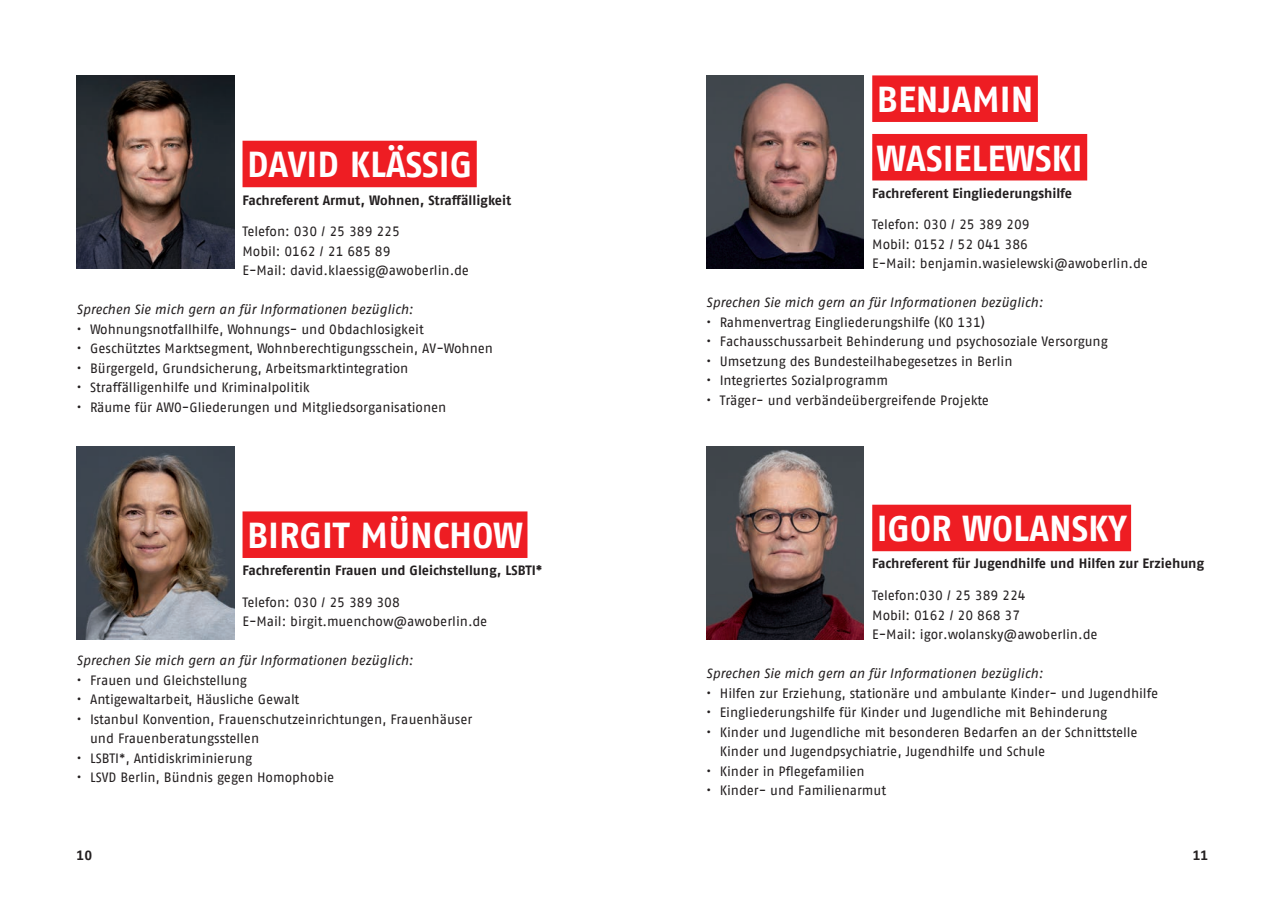
<style>
.page{position:relative;width:1285px;height:919px;background:#fff}
.page>*{position:absolute;margin:0;border:0;box-sizing:border-box;transform-origin:0 0}
.t1{font:700 36px/58.5px "AWO Fago Office";color:#fff}
.t2{font:13.5px/19.5px "AWO Fago Office";color:#231f20}
.t3{font:italic 13.5px "AWO Fago Office";letter-spacing:-.005em;color:#231f20}
.t4{font:700 13.5px "AWO Fago Office";color:#231f20}
</style>
<div class="page">
<div style="left:242px;top:141px;width:234px;height:46px;background:#ee1d23"></div>
<div style="left:242px;top:511px;width:285px;height:47px;background:#ee1d23"></div>
<div style="left:872px;top:75px;width:165px;height:47px;background:#ee1d23"></div>
<div style="left:872px;top:134px;width:214px;height:46px;background:#ee1d23"></div>
<div style="left:872px;top:504px;width:258px;height:47px;background:#ee1d23"></div>
<img style="left:706px;top:75px;width:157px;height:193px">
<img style="left:77px;top:75px;width:157px;height:193px">
<img style="left:77px;top:446px;width:157px;height:193px">
<img style="left:706px;top:446px;width:157px;height:193px">
<h1 class="t1" style="left:247px;top:135px;width:227px">DAVID KLÄSSIG</h1>
<p class="t4" style="left:242px;top:192px;width:270px">Fachreferent Armut, Wohnen, Straffälligkeit</p>
<p class="t2" style="left:242px;top:221px;width:228px">Telefon: 030 / 25 389 225<br>Mobil: 0162 / 21 685 89<br>E-Mail: david.klaessig@awoberlin.de</p>
<p class="t3" style="left:77px;top:302px;width:338px">Sprechen Sie mich gern an für Informationen bezüglich:</p>
<p class="t2" style="left:77px;top:319px;width:348px">• Wohnungsnotfallhilfe, Wohnungs- und Obdachlosigkeit</p>
<p class="t2" style="left:77px;top:338px;width:418px">• Geschütztes Marktsegment, Wohnberechtigungsschein, AV-Wohnen</p>
<p class="t2" style="left:77px;top:358px;width:333px">• Bürgergeld, Grundsicherung, Arbeitsmarktintegration</p>
<p class="t2" style="left:77px;top:377px;width:235px">• Straffälligenhilfe und Kriminalpolitik</p>
<p class="t2" style="left:77px;top:397px;width:371px">• Räume für AWO-Gliederungen und Mitgliedsorganisationen</p>
<h1 class="t1" style="left:247px;top:506px;width:277px">BIRGIT MÜNCHOW</h1>
<p class="t4" style="left:242px;top:562px;width:301px">Fachreferentin Frauen und Gleichstellung, LSBTI*</p>
<p class="t2" style="left:242px;top:592px;width:246px">Telefon: 030 / 25 389 308<br>E-Mail: birgit.muenchow@awoberlin.de</p>
<p class="t3" style="left:77px;top:653px;width:338px">Sprechen Sie mich gern an für Informationen bezüglich:</p>
<p class="t2" style="left:77px;top:670px;width:172px">• Frauen und Gleichstellung</p>
<p class="t2" style="left:77px;top:689px;width:224px">• Antigewaltarbeit, Häusliche Gewalt</p>
<p class="t2" style="left:90px;top:709px;width:384px;text-indent:-14px">• Istanbul Konvention, Frauenschutzeinrichtungen, Frauenhäuser und Frauenberatungsstellen</p>
<p class="t2" style="left:77px;top:748px;width:177px">• LSBTI*, Antidiskriminierung</p>
<p class="t2" style="left:77px;top:767px;width:259px">• LSVD Berlin, Bündnis gegen Homophobie</p>
<h1 class="t1" style="left:876px;top:70px;width:207px">BENJAMIN<br>WASIELEWSKI</h1>
<p class="t4" style="left:872px;top:185px;width:201px">Fachreferent Eingliederungshilfe</p>
<p class="t2" style="left:872px;top:215px;width:277px">Telefon: 030 / 25 389 209<br>Mobil: 0152 / 52 041 386<br>E-Mail: benjamin.wasielewski@awoberlin.de</p>
<p class="t3" style="left:706px;top:295px;width:338px">Sprechen Sie mich gern an für Informationen bezüglich:</p>
<p class="t2" style="left:706px;top:312px;width:280px">• Rahmenvertrag Eingliederungshilfe (KO 131)</p>
<p class="t2" style="left:706px;top:332px;width:403px">• Fachausschussarbeit Behinderung und psychosoziale Versorgung</p>
<p class="t2" style="left:706px;top:351px;width:307px">• Umsetzung des Bundesteilhabegesetzes in Berlin</p>
<p class="t2" style="left:706px;top:371px;width:183px">• Integriertes Sozialprogramm</p>
<p class="t2" style="left:706px;top:390px;width:284px">• Träger- und verbändeübergreifende Projekte</p>
<h1 class="t1" style="left:876px;top:499px;width:252px">IGOR WOLANSKY</h1>
<p class="t4" style="left:872px;top:556px;width:333px">Fachreferent für Jugendhilfe und Hilfen zur Erziehung</p>
<p class="t2" style="left:872px;top:585px;width:227px">Telefon:030 / 25 389 224<br>Mobil: 0162 / 20 868 37<br>E-Mail: igor.wolansky@awoberlin.de</p>
<p class="t3" style="left:706px;top:665px;width:338px">Sprechen Sie mich gern an für Informationen bezüglich:</p>
<p class="t2" style="left:706px;top:683px;width:453px">• Hilfen zur Erziehung, stationäre und ambulante Kinder- und Jugendhilfe</p>
<p class="t2" style="left:706px;top:702px;width:402px">• Eingliederungshilfe für Kinder und Jugendliche mit Behinderung</p>
<p class="t2" style="left:719px;top:722px;width:419px;text-indent:-14px">• Kinder und Jugendliche mit besonderen Bedarfen an der Schnittstelle<br>Kinder und Jugendpsychiatrie, Jugendhilfe und Schule</p>
<p class="t2" style="left:706px;top:761px;width:160px">• Kinder in Pflegefamilien</p>
<p class="t2" style="left:706px;top:780px;width:181px">• Kinder- und Familienarmut</p>
<p class="t4" style="left:77px;top:847px;width:17px">10</p>
<p class="t4" style="left:1192px;top:847px;width:17px">11</p>
</div>
